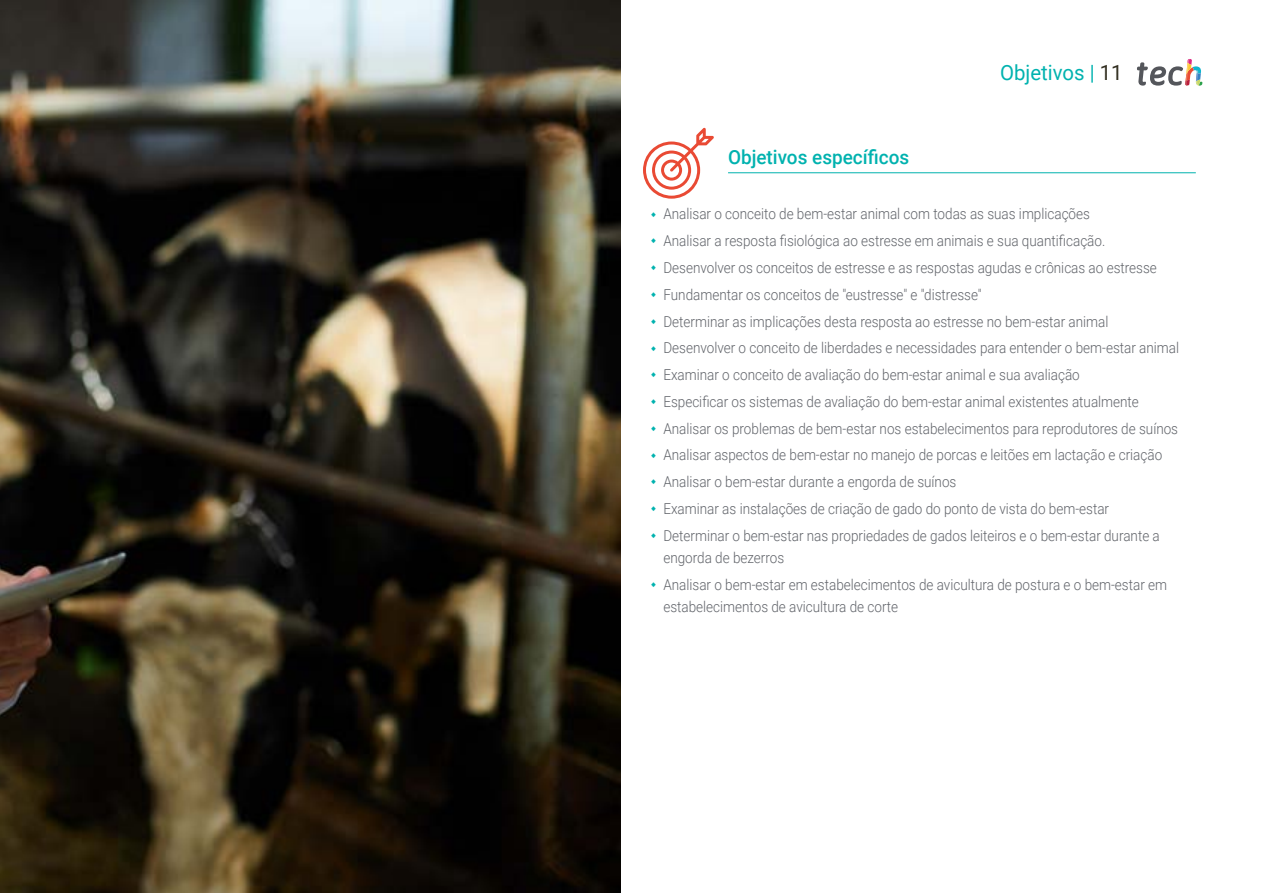
<style>
.page{position:relative;width:1263px;height:893px;background:#fff}
.page>*{position:absolute;margin:0;border:0;box-sizing:border-box;transform-origin:0 0}
.t1{font:21px "Roboto";color:#00b2af}
.t2{font:500 19.5px "Roboto";color:#00b2af}
.t3{font:300 15px/26.7px "Roboto";color:#61646a;scale:.9 1}
.s1{color:#312e20}
</style>
<div class="page">
<hr style="left:728px;top:172px;width:468px;height:1px;background:#00b2af">
<svg style="left:643px;top:128px;width:71px;height:71px"></svg>
<svg style="left:1137px;top:59px;width:65px;height:27px"></svg>
<img style="left:0;top:0;width:621px;height:893px">
<h1 class="t1" style="left:1000px;top:57px;width:124px">Objetivos | <span class="s1">11</span></h1>
<h2 class="t2" style="left:728px;top:144px;width:183px">Objetivos específicos</h2>
<p class="t3" style="left:663px;top:200px;width:575px">Analisar o conceito de bem-estar animal com todas as suas implicações<br>Analisar a resposta fisiológica ao estresse em animais e sua quantificação.<br>Desenvolver os conceitos de estresse e as respostas agudas e crônicas ao estresse Fundamentar os conceitos de "eustresse" e "distresse"<br>Determinar as implicações desta resposta ao estresse no bem-estar animal Desenvolver o conceito de liberdades e necessidades para entender o bem-estar animal Examinar o conceito de avaliação do bem-estar animal e sua avaliação<br>Especificar os sistemas de avaliação do bem-estar animal existentes atualmente Analisar os problemas de bem-estar nos estabelecimentos para reprodutores de suínos Analisar aspectos de bem-estar no manejo de porcas e leitões em lactação e criação Analisar o bem-estar durante a engorda de suínos<br>Examinar as instalações de criação de gado do ponto de vista do bem-estar<br>Determinar o bem-estar nas propriedades de gados leiteiros e o bem-estar durante a</p>
<p class="t3" style="left:663px;top:544px;width:561px">engorda de bezerros<br>Analisar o bem-estar em estabelecimentos de avicultura de postura e o bem-estar em</p>
<p class="t3" style="left:663px;top:593px;width:262px">estabelecimentos de avicultura de corte</p>
</div>
